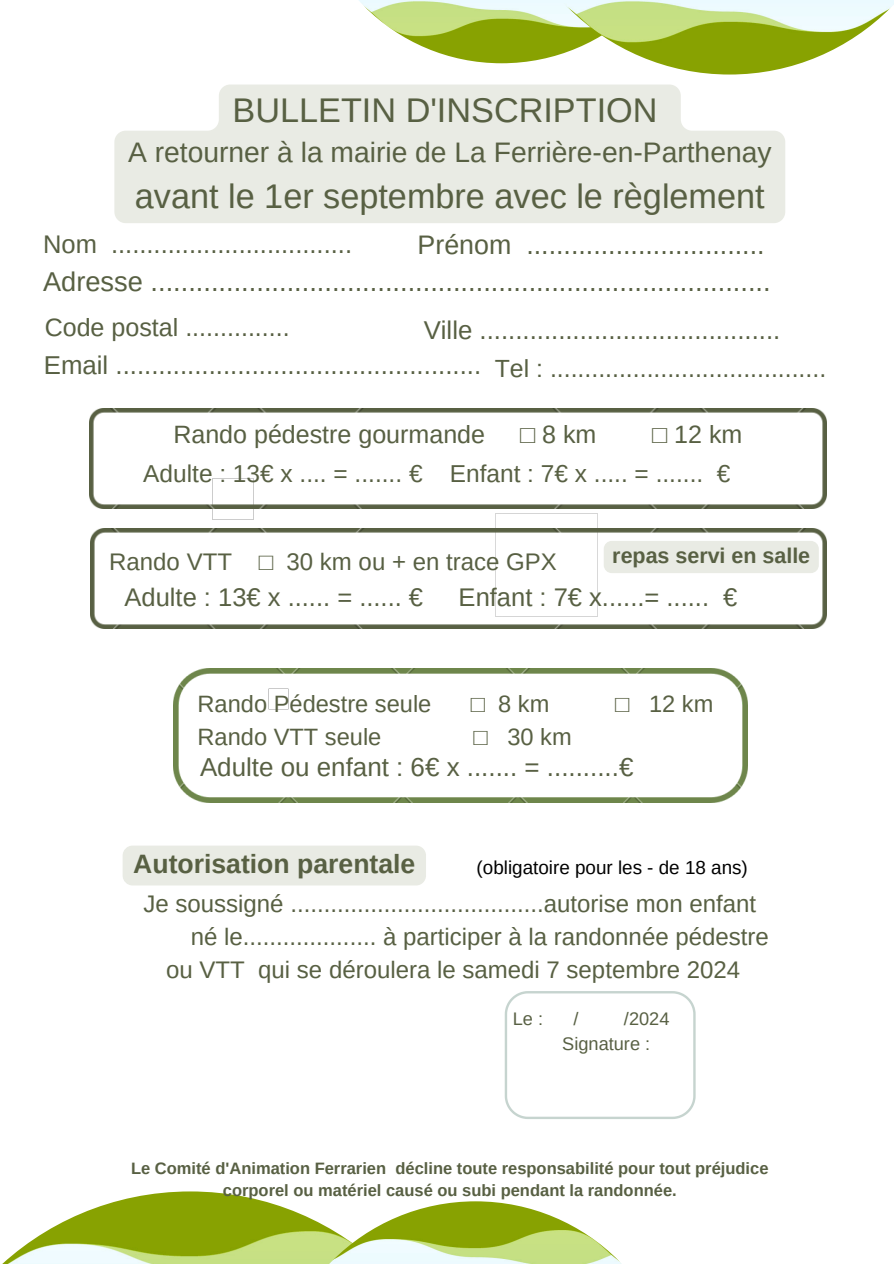
<style>
.page{position:relative;width:894px;height:1264px;background:#fff}
.page>*{position:absolute;margin:0;border:0;box-sizing:border-box;transform-origin:0 0}
.t1{font:34.2px "Arimo";color:#586043}
.t2{font:28.2px "Arimo";color:#586043}
.t3{font:27.15px "Arimo";color:#586043}
.t4{font:26.85px "Arimo";color:#586043}
.t5{font:700 26.55px "Arimo";color:#586043}
.t6{font:25.95px "Arimo";color:#586043}
.t7{font:25.8px "Arimo";color:#586043}
.t8{font:25.5px "Arimo";color:#586043}
.t9{font:25.05px "Arimo";color:#586043}
.t10{font:24.9px "Arimo";color:#586043}
.t11{font:24.45px "Arimo";color:#586043}
.t12{font:24px "Arimo";color:#586043}
.t13{font:23.55px "Arimo";color:#586043}
.t14{font:700 21.45px "Arimo";color:#586043}
.t15{font:18.9px "Arimo";color:#000}
.t16{font:18.15px/24.8px "Arimo";color:#586043}
.t17{font:700 16.5px "Arimo";color:#586043}
</style>
<div class="page">
<img style="left:89px;top:408px;width:737px;height:101px">
<img style="left:90px;top:528px;width:736px;height:101px">
<svg style="left:504px;top:991px;width:191px;height:128px"></svg>
<img style="left:359px;top:0;width:142px;height:63px">
<img style="left:501px;top:0;width:392px;height:75px">
<img style="left:3px;top:1191px;width:270px;height:72px">
<img style="left:273px;top:1201px;width:348px;height:62px">
<img style="left:173px;top:668px;width:574px;height:134px">
<svg style="left:114px;top:84px;width:671px;height:139px;background:#ebede6"></svg>
<div style="left:603px;top:541px;width:215px;height:32px;background:#e9ebe4;border-radius:8px"></div>
<div style="left:123px;top:845px;width:303px;height:40px;background:#e9ebe4"></div>
<h2 class="t1" style="left:232px;top:91px;width:426px">BULLETIN D'INSCRIPTION</h2>
<h2 class="t2" style="left:128px;top:137px;width:644px">A retourner à la mairie de La Ferrière-en-Parthenay</h2>
<h2 class="t1" style="left:135px;top:177px;width:631px">avant le 1er septembre avec le règlement</h2>
<h3 class="t8" style="left:43px;top:230px;width:310px">Nom ..................................</h3>
<p class="t4" style="left:417px;top:230px;width:348px">Prénom ................................</p>
<p class="t3" style="left:43px;top:266px;width:728px">Adresse ..................................................................................</p>
<h3 class="t9" style="left:45px;top:313px;width:246px">Code postal ...............</h3>
<p class="t7" style="left:423px;top:316px;width:358px">Ville ..........................................</p>
<h3 class="t7" style="left:44px;top:350px;width:439px">Email ...................................................</h3>
<p class="t10" style="left:494px;top:355px;width:333px">Tel : ........................................</p>
<h2 class="t9" style="left:173px;top:420px;width:313px">Rando pédestre gourmande</h2>
<h2 class="t9" style="left:520px;top:420px;width:78px">□ 8 km</h2>
<h2 class="t9" style="left:652px;top:420px;width:92px">□ 12 km</h2>
<p class="t11" style="left:143px;top:460px;width:588px">Adulte : 13€ x .... = ....... € Enfant : 7€ x ..... = ....... €</p>
<h2 class="t14" style="left:612px;top:544px;width:199px">repas servi en salle</h2>
<p class="t12" style="left:109px;top:548px;width:449px">Rando VTT □ 30 km ou + en trace GPX</p>
<h3 class="t8" style="left:124px;top:583px;width:300px">Adulte : 13€ x ...... = ...... €</h3>
<h3 class="t8" style="left:458px;top:583px;width:280px">Enfant : 7€ x......= ...... €</h3>
<h4 class="t13" style="left:197px;top:690px;width:235px">Rando Pédestre seule</h4>
<h4 class="t13" style="left:470px;top:690px;width:80px">□ 8km</h4>
<h4 class="t13" style="left:615px;top:690px;width:100px">□ 12 km</h4>
<h4 class="t13" style="left:197px;top:723px;width:185px">Rando VTT seule</h4>
<h4 class="t13" style="left:473px;top:723px;width:100px">□ 30 km</h4>
<h3 class="t6" style="left:200px;top:752px;width:435px">Adulte ou enfant : 6€ x ....... = ..........€</h3>
<h5 class="t5" style="left:133px;top:849px;width:283px">Autorisation parentale</h5>
<h3 class="t15" style="left:476px;top:857px;width:273px">(obligatoire pour les - de 18 ans)</h3>
<h1 class="t12" style="left:143px;top:890px;width:614px">Je soussigné ......................................autorise mon enfant</h1>
<h1 class="t12" style="left:191px;top:923px;width:579px">né le.................... à participer à la randonnée pédestre</h1>
<h1 class="t12" style="left:166px;top:956px;width:575px">ou VTT qui se déroulera le samedi 7 septembre 2024</h1>
<p class="t16" style="left:512px;top:1006px;width:32px">Le :</p>
<p class="t16" style="left:573px;top:1006px;width:7px">/</p>
<p class="t16" style="left:562px;top:1006px;width:109px;text-indent:62px">/2024<br>Signature :</p>
<h5 class="t17" style="left:131px;top:1158px;width:638px">Le Comité d'Animation Ferrarien décline toute responsabilité pour tout préjudice</h5>
<p class="t17" style="left:223px;top:1181px;width:455px">corporel ou matériel causé ou subi pendant la randonnée.</p>
</div>
